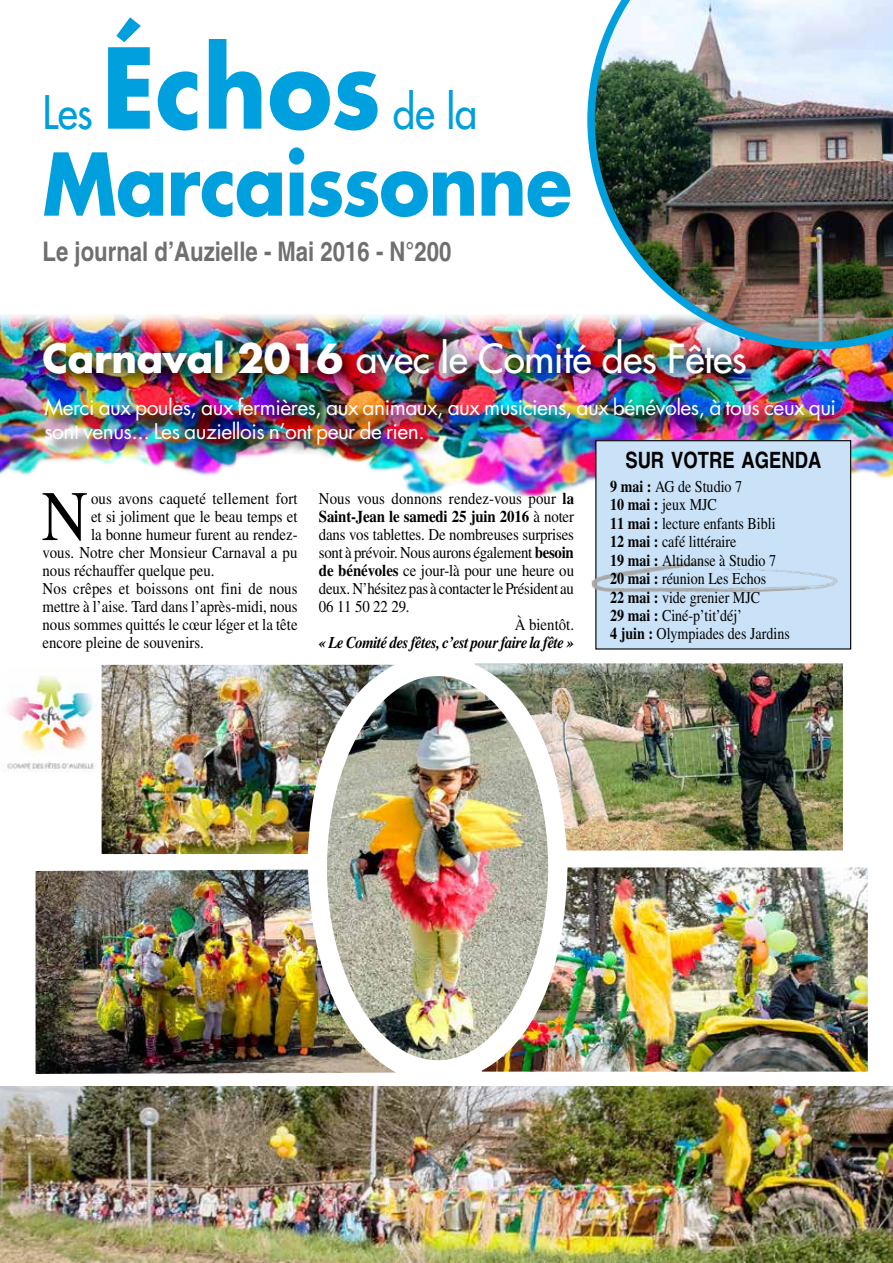
<style>
.page{position:relative;width:893px;height:1263px;background:#fff}
.page>*{position:absolute;margin:0;border:0;box-sizing:border-box;transform-origin:0 0}
.t1{font:700 108px "Futura";letter-spacing:.005em;color:#009fde;scale:.9 1}
.t2{font:700 84px "Futura";letter-spacing:-.02em;color:#009fde;scale:.9 1}
.t3{font:70.95px "Times";color:#000;scale:.9 1}
.t4{font:45px "Futura";letter-spacing:-.01em;color:#009fde;scale:.9 1}
.t5{font:39px "Futura";letter-spacing:-.01em;color:#fff}
.t6{font:700 condensed 27px "Helvetica";color:#706f6f}
.t7{font:700 condensed 22.5px "Helvetica";color:#000}
.t8{font:21px/24px "Futura";letter-spacing:-.025em;color:#fff}
.t9{font:16.5px "Times";color:#000;scale:.9 1}
.t10{font:16.5px/18.5px "Times";color:#000;scale:.85 1}
.t11{font:16.5px "Times";letter-spacing:-.02em;color:#000;scale:.9 1}
.t12{font:italic 700 16.5px "Times";letter-spacing:-.03em;color:#000;scale:.9 1}
.t13{font:700 16.5px "Times";letter-spacing:-.01em;color:#000;scale:.9 1}
.s1{font-weight:700}
.s2{font-weight:400}
</style>
<div class="page">
<img style="left:0;top:315px;width:893px;height:213px">
<img style="left:0;top:1086px;width:893px;height:177px">
<img style="left:34px;top:331px;width:729px;height:61px">
<div style="left:596px;top:441px;width:255px;height:208px;background:#c9e2f7"></div>
<div style="left:595px;top:440px;width:256px;height:209px;border:1px solid #000"></div>
<img style="left:591px;top:555px;width:247px;height:45px">
<img style="left:587px;top:0;width:306px;height:349px">
<img style="left:45px;top:397px;width:807px;height:64px">
<img style="left:102px;top:665px;width:293px;height:189px">
<img style="left:474px;top:663px;width:369px;height:187px">
<img style="left:36px;top:870px;width:360px;height:204px">
<img style="left:482px;top:867px;width:386px;height:204px">
<img style="left:327px;top:676px;width:221px;height:384px">
<img style="left:7px;top:668px;width:89px;height:104px">
<h1 class="t1" style="left:102px;top:16px;width:312px">Échos</h1>
<h3 class="t4" style="left:393px;top:83px;width:95px">de la</h3>
<h2 class="t2" style="left:43px;top:128px;width:590px">Marcaissonne</h2>
<h3 class="t6" style="left:43px;top:235px;width:410px">Le journal d’Auzielle - Mai 2016 - N°200</h3>
<h3 class="t4" style="left:43px;top:83px;width:57px">Les</h3>
<h3 class="t5" style="left:43px;top:334px;width:706px"><span class="s1">Carnaval 2016</span> avec le Comité des Fêtes</h3>
<p class="t8" style="left:44px;top:395px;width:793px">Merci aux poules, aux fermières, aux animaux, aux musiciens, aux bénévoles, à tous ceux qui sont venus... Les auziellois n’ont peur de rien.</p>
<h3 class="t3" style="left:42px;top:476px;width:53px">N</h3>
<p class="t9" style="left:91px;top:489px;width:231px">ous avons caqueté tellement fort</p>
<p class="t9" style="left:91px;top:507px;width:231px">et si joliment que le beau temps et</p>
<p class="t9" style="left:91px;top:525px;width:231px">la bonne humeur furent au rendez-</p>
<p class="t9" style="left:43px;top:543px;width:285px">vous. Notre cher Monsieur Carnaval a pu</p>
<p class="t9" style="left:43px;top:561px;width:193px">nous réchauffer quelque peu.</p>
<p class="t9" style="left:43px;top:579px;width:285px">Nos crêpes et boissons ont fini de nous</p>
<p class="t9" style="left:43px;top:597px;width:285px">mettre à l’aise. Tard dans l’après-midi, nous</p>
<p class="t9" style="left:43px;top:615px;width:285px">nous sommes quittés le cœur léger et la tête</p>
<p class="t9" style="left:43px;top:633px;width:181px">encore pleine de souvenirs.</p>
<p class="t9" style="left:319px;top:489px;width:285px">Nous vous donnons rendez-vous pour <span class="s1">la</span></p>
<p class="t13" style="left:319px;top:507px;width:285px">Saint-Jean le samedi 25 juin 2016 <span class="s2">à noter</span></p>
<p class="t9" style="left:319px;top:525px;width:285px">dans vos tablettes. De nombreuses surprises</p>
<p class="t11" style="left:319px;top:543px;width:285px">sont à prévoir. Nous aurons également <span class="s1">besoin</span></p>
<p class="t9" style="left:319px;top:561px;width:285px"><span class="s1">de bénévoles</span> ce jour-là pour une heure ou</p>
<p class="t11" style="left:319px;top:579px;width:285px">deux. N’hésitez pas à contacter le Président au</p>
<p class="t9" style="left:319px;top:597px;width:102px">06 11 50 22 29.</p>
<p class="t9" style="left:515px;top:615px;width:68px">À bientôt.</p>
<p class="t12" style="left:319px;top:633px;width:285px">« Le Comité des fêtes, c’est pour faire la fête »</p>
<h3 class="t7" style="left:625px;top:446px;width:198px">SUR VOTRE AGENDA</h3>
<p class="t10" style="left:610px;top:477px;width:213px"><span class="s1">9 mai :</span> AG de Studio 7<br><span class="s1">10 mai :</span> jeux MJC<br><span class="s1">11 mai :</span> lecture enfants Bibli<br><span class="s1">12 mai :</span> café littéraire<br><span class="s1">19 mai :</span> Altidanse à Studio 7<br><span class="s1">20 mai :</span> réunion Les Echos<br><span class="s1">22 mai :</span> vide grenier MJC<br><span class="s1">29 mai :</span> Ciné-p’tit’déj’<br><span class="s1">4 juin :</span> Olympiades des Jardins</p>
</div>
